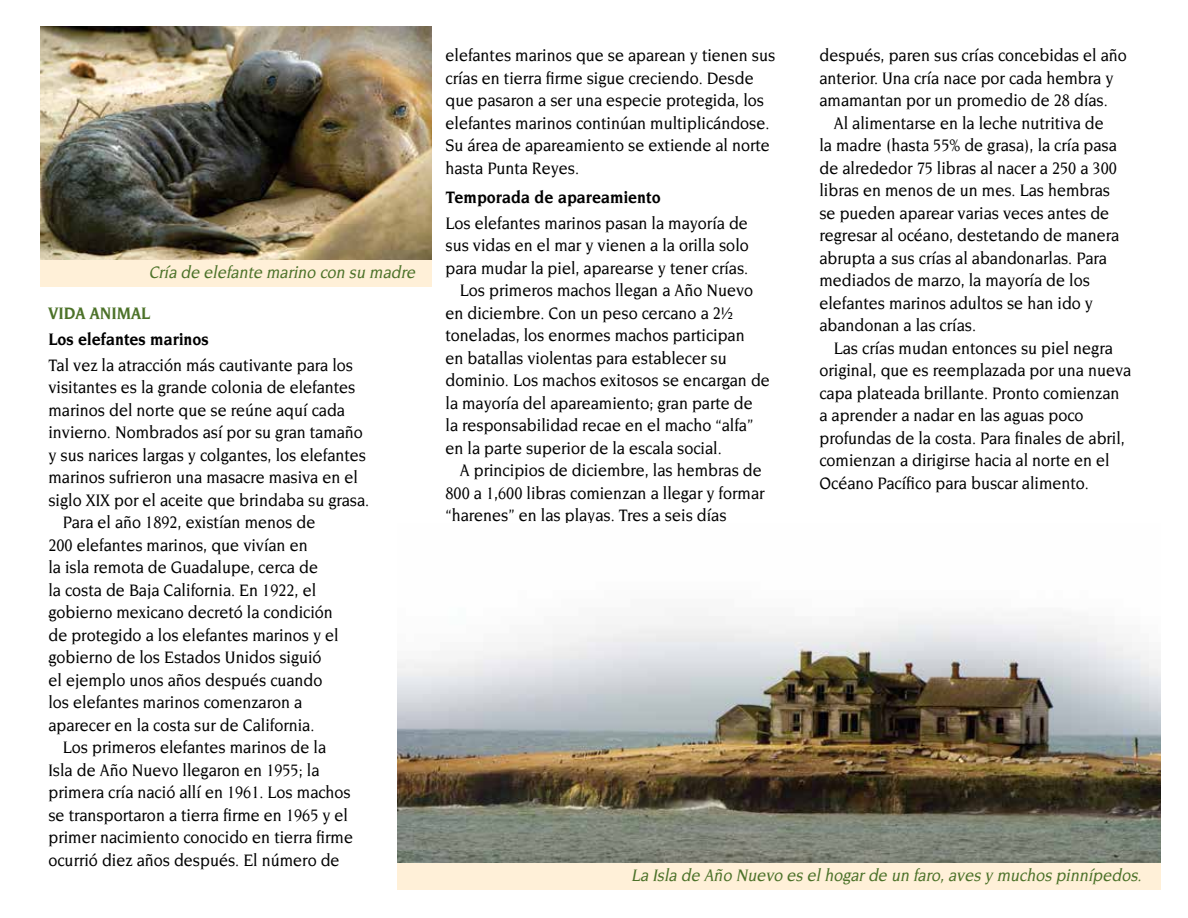
<style>
.page{position:relative;width:1188px;height:918px;background:#fff}
.page>*{position:absolute;margin:0;border:0;box-sizing:border-box;transform-origin:0 0}
.t1{font:500 18px/22.5px "Novarese";color:#000;scale:.9 1}
.t2{font:italic 500 18px "Novarese";color:#4c7229;scale:.9 1}
.t3{font:700 18px "Novarese";color:#000;scale:.9 1}
.t4{font:700 18px "Novarese";color:#4c7229;scale:.9 1}
</style>
<div class="page">
<img style="left:40px;top:27px;width:392px;height:233px">
<div style="left:40px;top:260px;width:392px;height:27px;background:#fff0d8"></div>
<div style="left:397px;top:863px;width:764px;height:27px;background:#fff0d8"></div>
<img style="left:397px;top:616px;width:764px;height:247px">
<p class="t2" style="left:149px;top:263px;width:301px">Cría de elefante marino con su madre</p>
<h2 class="t4" style="left:48px;top:303px;width:114px">VIDA ANIMAL</h2>
<h3 class="t3" style="left:48px;top:329px;width:180px">Los elefantes marinos</h3>
<p class="t1" style="left:48px;top:353px;width:358px">Tal vez la atracción más cautivante para los visitantes es la grande colonia de elefantes marinos del norte que se reúne aquí cada invierno. Nombrados así por su gran tamaño y sus narices largas y colgantes, los elefantes marinos sufrieron una masacre masiva en el siglo XIX por el aceite que brindaba su grasa.</p>
<p class="t1" style="left:48px;top:511px;width:324px;text-indent:14px">Para el año 1892, existían menos de 200 elefantes marinos, que vivían en<br>la isla remota de Guadalupe, cerca de<br>la costa de Baja California. En 1922, el gobierno mexicano decretó la condición de protegido a los elefantes marinos y el gobierno de los Estados Unidos siguió el ejemplo unos años después cuando los elefantes marinos comenzaron a aparecer en la costa sur de California.</p>
<p class="t1" style="left:48px;top:736px;width:340px;text-indent:14px">Los primeros elefantes marinos de la Isla de Año Nuevo llegaron en 1955; la primera cría nació allí en 1961. Los machos se transportaron a tierra frme en 1965 y el primer nacimiento conocido en tierra frme ocurrió diez años después. El número de</p>
<p class="t1" style="left:445px;top:44px;width:368px">elefantes marinos que se aparean y tienen sus crías en tierra frme sigue creciendo. Desde que pasaron a ser una especie protegida, los elefantes marinos continúan multiplicándose.<br>Su área de apareamiento se extiende al norte hasta Punta Reyes.</p>
<h2 class="t3" style="left:446px;top:187px;width:241px">Temporada de apareamiento</h2>
<p class="t1" style="left:446px;top:212px;width:339px;text-align:justify">Los elefantes marinos pasan la mayoría de sus vidas en el mar y vienen a la orilla solo para mudar la piel, aparearse y tener crías.</p>
<p class="t1" style="left:446px;top:279px;width:362px;text-indent:14px">Los primeros machos llegan a Año Nuevo en diciembre. Con un peso cercano a 2½ toneladas, los enormes machos participan<br>en batallas violentas para establecer su dominio. Los machos exitosos se encargan de la mayoría del apareamiento; gran parte de<br>la responsabilidad recae en el macho “alfa” en la parte superior de la escala social.</p>
<p class="t1" style="left:446px;top:459px;width:356px;text-indent:14px">A principios de diciembre, las hembras de<br>800 a 1,600 libras comienzan a llegar y formar “harenes” en las playas. Tres a seis días</p>
<p class="t1" style="left:819px;top:44px;width:343px">después, paren sus crías concebidas el año anterior. Una cría nace por cada hembra y amamantan por un promedio de 28 días.</p>
<p class="t1" style="left:819px;top:112px;width:335px;text-indent:14px">Al alimentarse en la leche nutritiva de la madre (hasta 55% de grasa), la cría pasa de alrededor 75 libras al nacer a 250 a 300 libras en menos de un mes. Las hembras se pueden aparear varias veces antes de regresar al océano, destetando de manera abrupta a sus crías al abandonarlas. Para mediados de marzo, la mayoría de los elefantes marinos adultos se han ido y abandonan a las crías.</p>
<p class="t1" style="left:819px;top:337px;width:348px;text-indent:14px">Las crías mudan entonces su piel negra original, que es reemplazada por una nueva capa plateada brillante. Pronto comienzan a aprender a nadar en las aguas poco profundas de la costa. Para fnales de abril, comienzan a dirigirse hacia al norte en el Océano Pacífco para buscar alimento.</p>
<p class="t2" style="left:631px;top:865px;width:572px">La Isla de Año Nuevo es elhogarde un faro,aves y muchos pinnípedos.</p>
</div>
